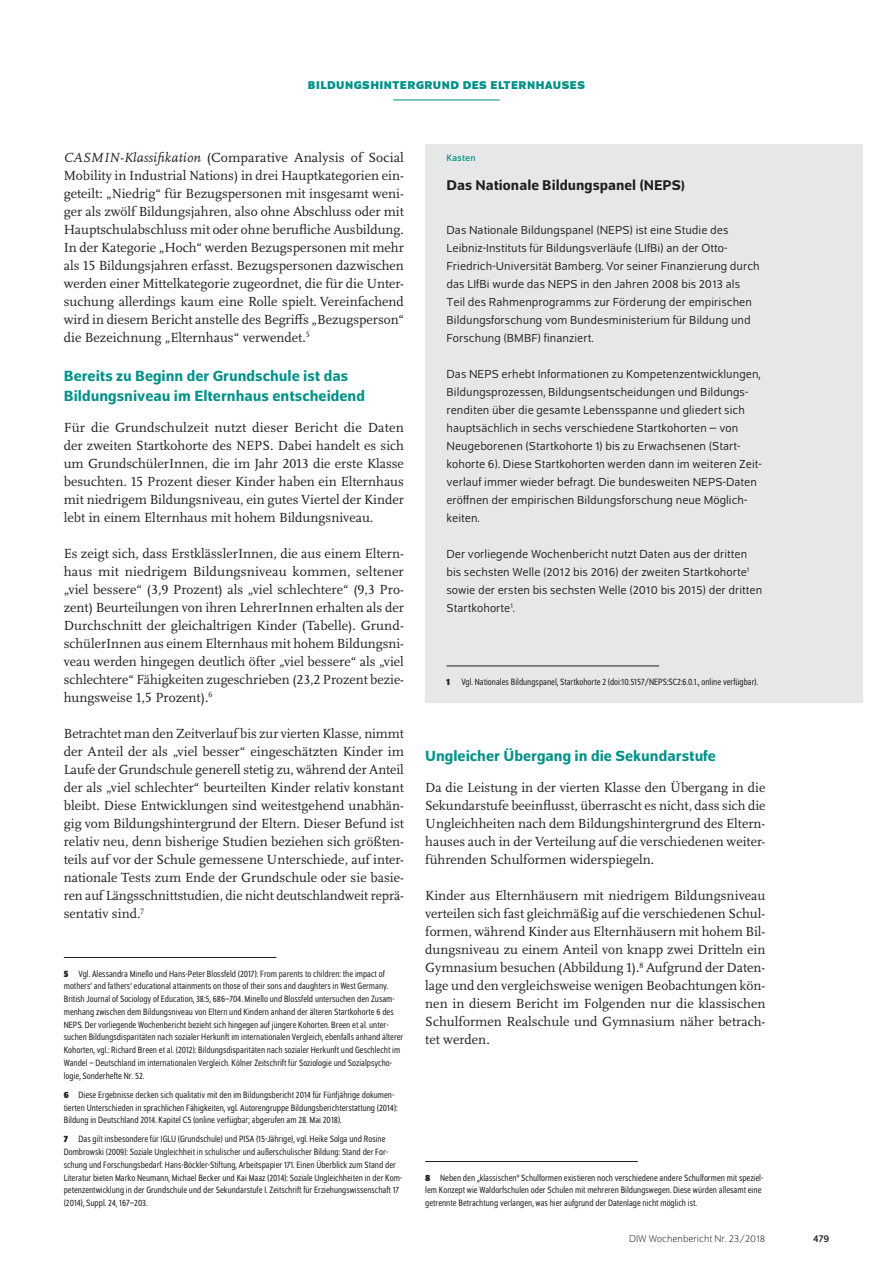
<style>
.page{position:relative;width:893px;height:1263px;background:#fff}
.page>*{position:absolute;margin:0;border:0;box-sizing:border-box;transform-origin:0 0}
.t1{font:500 15.75px/19.5px "Schumpeter";color:#009188}
.t2{font:500 15px "Schumpeter";color:#231f20}
.t3{font:13.8px/18px "Scala Pro";color:#231f20;text-align:justify}
.t4{font:12.3px/18px "Schumpeter Blond";letter-spacing:.005em;color:#231f20}
.t5{font:700 12px "Schumpeter";color:#009188}
.t6{font:300 10.5px "Schumpeter";color:#231f20}
.t7{font:10.5px "Schumpeter";color:#231f20}
.t8{font:semi-condensed 9.75px/12.8px "Schumpeter Blond";color:#231f20}
.t9{font:9.75px "Schumpeter";letter-spacing:.01em;color:#009188}
.s1{font-style:italic}
.s2{font-family:"Schumpeter";font-weight:700}
.s3{font-size:13.5px}
</style>
<div class="page">
<hr style="left:393px;top:100px;width:107px;height:1px;background:#009188">
<hr style="left:64px;top:957px;width:212px;height:1px;background:#231f20">
<hr style="left:425px;top:1161px;width:213px;height:1px;background:#231f20">
<div style="left:425px;top:144px;width:438px;height:558px;background:#e6e7e9"></div>
<hr style="left:446px;top:665px;width:213px;height:1px;background:#231f20">
<p class="t5" style="left:308px;top:79px;width:18px">BILDUNGSHINTERGRUND</p>
<p class="t5" style="left:463px;top:79px;width:9px">DES</p>
<p class="t5" style="left:490px;top:79px;width:17px">ELTERNHAUSES</p>
<p class="t3" style="left:64px;top:148px;width:342px"><span class="s1">CASMIN-Klassifikation</span> (Comparative Analysis of Social Mobility in Industrial Nations) in drei Hauptkategorien ein&shy;geteilt: „Niedrig“ für Bezugspersonen mit insgesamt weni&shy;ger als zwölf Bildungsjahren, also ohne Abschluss oder mit Hauptschulabschluss mit oder ohne berufliche Ausbildung.<br>In der Kategorie „Hoch“ werden Bezugspersonen mit mehr als 15 Bildungsjahren erfasst. Bezugspersonen dazwischen werden einer Mittelkategorie zugeordnet, die für die Unter&shy;suchung allerdings kaum eine Rolle spielt. Vereinfachend wird in diesem Bericht anstelle des Begriffs „Bezugsperson“ die Bezeichnung „Elternhaus“ verwendet.<sup>5</sup></p>
<p class="t1" style="left:64px;top:366px;width:303px">Bereits zu Beginn der Grundschule ist das<br>Bildungsniveau im Elternhaus entscheidend</p>
<p class="t3" style="left:64px;top:418px;width:342px">Für die Grundschulzeit nutzt dieser Bericht die Daten der zweiten Startkohorte des NEPS. Dabei handelt es sich um GrundschülerInnen, die im Jahr 2013 die erste Klasse besuchten. 15 Prozent dieser Kinder haben ein Elternhaus mit niedrigem Bildungsniveau, ein gutes Viertel der Kinder lebt in einem Elternhaus mit hohem Bildungsniveau.</p>
<p class="t3" style="left:64px;top:544px;width:342px">Es zeigt sich, dass ErstklässlerInnen, die aus einem Eltern&shy;haus mit niedrigem Bildungsniveau kommen, seltener „viel bessere“ (3,9 Prozent) als „viel schlechtere“ (9,3 Pro&shy;zent) Beurteilungen von ihren LehrerInnen erhalten als der Durchschnitt der gleichaltrigen Kinder (Tabelle). Grund&shy;schülerInnen aus einem Elternhaus mit hohem Bildungsni&shy;veau werden hingegen deutlich öfter „viel bessere“ als „viel schlechtere“ Fähigkeiten zugeschrieben (23,2 Prozent bezie&shy;hungsweise 1,5 Prozent).<sup>6</sup></p>
<p class="t3" style="left:64px;top:724px;width:342px">Betrachtet man den Zeitverlauf bis zur vierten Klasse, nimmt der Anteil der als „viel besser“ eingeschätzten Kinder im Laufe der Grundschule generell stetig zu, während der Anteil der als „viel schlechter“ beurteilten Kinder relativ konstant bleibt. Diese Entwicklungen sind weitestgehend unabhän&shy;gig vom Bildungshintergrund der Eltern. Dieser Befund ist relativ neu, denn bisherige Studien beziehen sich größten&shy;teils auf vor der Schule gemessene Unterschiede, auf inter&shy;nationale Tests zum Ende der Grundschule oder sie basie&shy;ren auf Längsschnittstudien, die nicht deutschlandweit reprä&shy;sentativ sind.<sup>7</sup></p>
<p class="t8" style="left:64px;top:967px;width:341px"><span class="s2">5</span> Vgl. Alessandra Minello und Hans-Peter Blossfeld (2017): From parents to children: the impact of mothers’ and fathers’ educational attainments on those of their sons and daughters in West Germany.<br>British Journal of Sociology of Education, 38:5, 686–704. Minello und Blossfeld untersuchen den Zusam&shy;menhang zwischen dem Bildungsniveau von Eltern und Kindern anhand der älteren Startkohorte 6 des NEPS. Der vorliegende Wochenbericht bezieht sich hingegen auf jüngere Kohorten. Breen et al. unter&shy;suchen Bildungsdisparitäten nach sozialer Herkunft im internationalen Vergleich, ebenfalls anhand älterer Kohorten, vgl.: Richard Breen et al. (2012): Bildungsdisparitäten nach sozialer Herkunft und Geschlecht im Wandel – Deutschland im internationalen Vergleich. Kölner Zeitschrift für Soziologie und Sozialpsycho&shy;logie, Sonderhefte Nr. 52.</p>
<p class="t8" style="left:64px;top:1088px;width:335px"><span class="s2">6</span> Diese Ergebnisse decken sich qualitativ mit den im Bildungsbericht 2014 für Fünfjährige dokumen&shy;tierten Unterschieden in sprachlichen Fähigkeiten, vgl. Autorengruppe Bildungsberichterstattung (2014):<br>Bildung in Deutschland 2014. Kapitel C5 (online verfügbar; abgerufen am 28. Mai 2018).</p>
<p class="t8" style="left:64px;top:1133px;width:340px"><span class="s2">7</span> Das gilt insbesondere für IGLU (Grundschule) und PISA (15-Jährige), vgl. Heike Solga und Rosine Dombrowski (2009): Soziale Ungleichheit in schulischer und außerschulischer Bildung: Stand der For&shy;schung und Forschungsbedarf. Hans-Böckler-Stiftung, Arbeitspapier 171. Einen Überblick zum Stand der Literatur bieten Marko Neumann, Michael Becker und Kai Maaz (2014): Soziale Ungleichheiten in der Kom&shy;petenzentwicklung in der Grundschule und der Sekundarstufe I. Zeitschrift für Erziehungswissenschaft 17 (2014), Suppl. 24, 167–203.</p>
<p class="t9" style="left:446px;top:154px;width:31px">Kasten</p>
<p class="t2" style="left:446px;top:177px;width:240px">Das Nationale Bildungspanel (NEPS<span class="s3">)</span></p>
<p class="t4" style="left:446px;top:221px;width:315px">Das Nationale Bildungspanel (NEPS) ist eine Studie des Leibniz-Instituts für Bildungsverläufe (LIfBi) an der Otto-- Friedrich-Universität Bamberg. Vor seiner Finanzierung durch das LIfBi wurde das NEPS in den Jahren 2008 bis 2013 als Teil des Rahmenprogramms zur Förderung der empirischen Bildungsforschung vom Bundesministerium für Bildung und Forschung (BMBF) finanziert.</p>
<p class="t4" style="left:446px;top:365px;width:317px">Das NEPS erhebt Informationen zu Kompetenzentwicklungen, Bildungsprozessen, Bildungsentscheidungen und Bildungs&shy;renditen über die gesamte Lebensspanne und gliedert sich hauptsächlich in sechs verschiedene Startkohorten – von Neugeborenen (Startkohorte 1) bis zu Erwachsenen (Start&shy;kohorte 6). Diese Startkohorten werden dann im weiteren Zeit&shy;verlauf immer wieder befragt. Die bundesweiten NEPS-Daten eröffnen der empirischen Bildungsforschung neue Möglich&shy;keiten.</p>
<p class="t4" style="left:446px;top:545px;width:317px">Der vorliegende Wochenbericht nutzt Daten aus der dritten bis sechsten Welle (2012 bis 2016) der zweiten Startkohorte<sup>1 </sup>sowie der ersten bis sechsten Welle (2010 bis 2015) der dritten Startkohorte<sup>1</sup>.</p>
<p class="t8" style="left:446px;top:676px;width:313px"><span class="s2">1</span> Vgl. Nationales Bildungspanel, Startkohorte 2 (doi:10.5157/NEPS:SC2:6.0.1., online verfügbar).</p>
<p class="t1" style="left:425px;top:747px;width:292px">Ungleicher Übergang in die Sekundarstufe</p>
<p class="t3" style="left:425px;top:778px;width:342px">Da die Leistung in der vierten Klasse den Übergang in die Sekundarstufe beeinflusst, überrascht es nicht, dass sich die Ungleichheiten nach dem Bildungshintergrund des Eltern&shy;hauses auch in der Verteilung auf die verschiedenen weiter&shy;führenden Schulformen widerspiegeln.</p>
<p class="t3" style="left:425px;top:886px;width:342px">Kinder aus Elternhäusern mit niedrigem Bildungsniveau verteilen sich fast gleichmäßig auf die verschiedenen Schul&shy;formen, während Kinder aus Elternhäusern mit hohem Bil&shy;dungsniveau zu einem Anteil von knapp zwei Dritteln ein Gymnasium besuchen (Abbildung 1).<sup>8</sup> Aufgrund der Daten&shy;lage und den vergleichsweise wenigen Beobachtungen kön&shy;nen in diesem Bericht im Folgenden nur die klassischen Schulformen Realschule und Gymnasium näher betrach&shy;tet werden.</p>
<p class="t8" style="left:425px;top:1171px;width:340px"><span class="s2">8</span> Neben den „klassischen“ Schulformen existieren noch verschiedene andere Schulformen mit speziel&shy;lem Konzept wie Waldorfschulen oder Schulen mit mehreren Bildungswegen. Diese würden allesamt eine getrennte Betrachtung verlangen, was hier aufgrund der Datenlage nicht möglich ist.</p>
<p class="t6" style="left:629px;top:1234px;width:138px">DIW Wochenbericht Nr. 23/2018</p>
<p class="t7" style="left:813px;top:1233px;width:18px">479</p>
</div>
